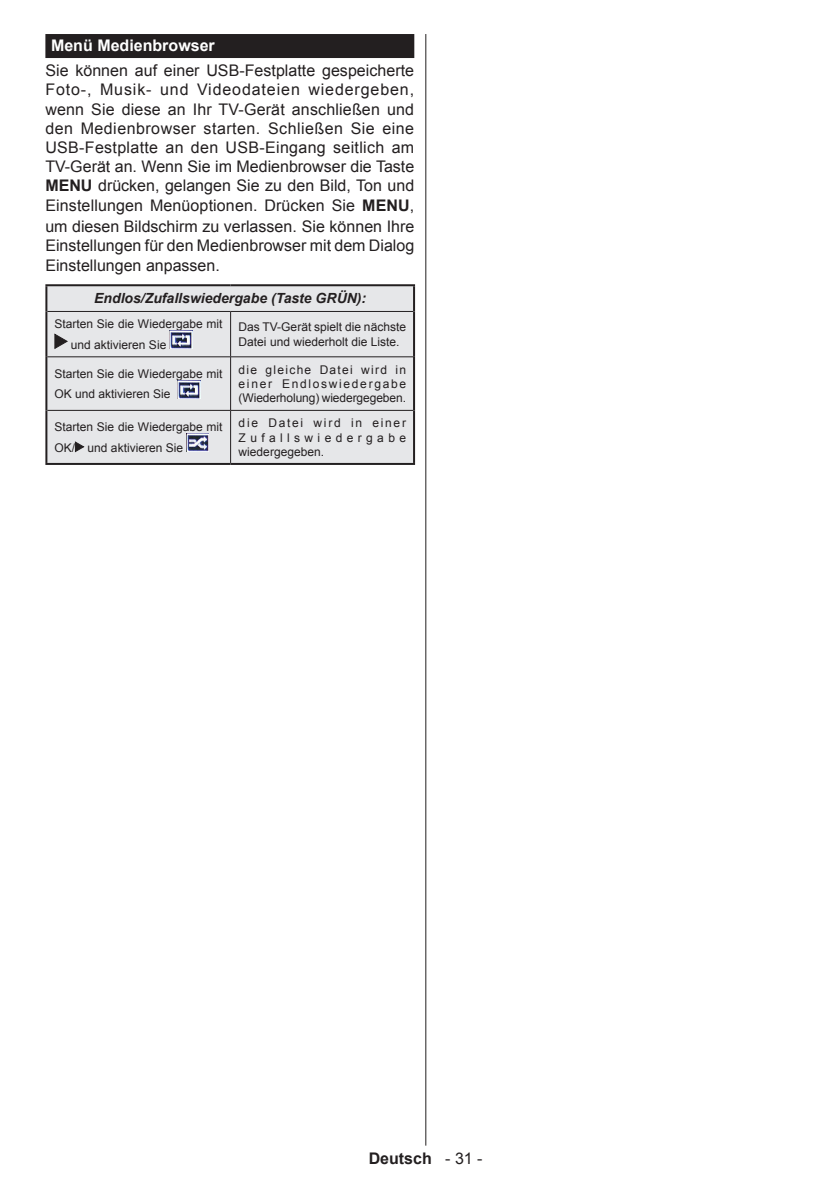
<style>
.page{position:relative;width:840px;height:1191px;background:#fff}
.page>*{position:absolute;margin:0;border:0;box-sizing:border-box;transform-origin:0 0}
.Body_text{font:16px/19.2px "Arial";color:#231f20;text-align:justify}
.Heading_Siyah{font:700 16px "Arial";color:#fff}
.t1{font:700 16px "Arial";color:#231f20}
.Body_text-2{font:italic 700 14px "Arial";color:#231f20}
.Body_text-3{font:12px/14.4px "Arial";color:#231f20}
.s1{font-weight:700}
.s2{font-weight:400}
</style>
<div class="page">
<hr style="left:425px;top:34px;width:1px;height:1111px;background:#231f20">
<div style="left:45px;top:34px;width:369px;height:24px;background:#231f20"></div>
<div style="left:47px;top:286px;width:366px;height:177px;background:#e6e7e9"></div>
<hr style="left:45px;top:284px;width:185px;height:2px;background:#231f20">
<hr style="left:45px;top:286px;width:2px;height:25px;background:#231f20">
<hr style="left:230px;top:284px;width:185px;height:2px;background:#231f20">
<hr style="left:413px;top:286px;width:2px;height:25px;background:#231f20">
<hr style="left:45px;top:311px;width:2px;height:46px;background:#231f20">
<hr style="left:413px;top:311px;width:2px;height:46px;background:#231f20">
<hr style="left:45px;top:357px;width:2px;height:53px;background:#231f20">
<hr style="left:413px;top:357px;width:2px;height:53px;background:#231f20">
<hr style="left:45px;top:410px;width:2px;height:53px;background:#231f20">
<hr style="left:413px;top:410px;width:2px;height:53px;background:#231f20">
<hr style="left:47px;top:311px;width:183px;height:1px;background:#231f20">
<hr style="left:230px;top:311px;width:183px;height:1px;background:#231f20">
<hr style="left:230px;top:312px;width:1px;height:44px;background:#231f20">
<hr style="left:47px;top:356px;width:183px;height:1px;background:#231f20">
<hr style="left:230px;top:356px;width:183px;height:1px;background:#231f20">
<hr style="left:230px;top:357px;width:1px;height:53px;background:#231f20">
<hr style="left:47px;top:410px;width:183px;height:1px;background:#231f20">
<hr style="left:230px;top:410px;width:183px;height:1px;background:#231f20">
<hr style="left:230px;top:410px;width:1px;height:53px;background:#231f20">
<hr style="left:45px;top:463px;width:185px;height:2px;background:#231f20">
<hr style="left:230px;top:463px;width:185px;height:2px;background:#231f20">
<svg style="left:55px;top:334px;width:12px;height:14px"></svg>
<img style="left:170px;top:330px;width:22px;height:19px">
<img style="left:177px;top:380px;width:23px;height:18px">
<svg style="left:75px;top:442px;width:8px;height:9px"></svg>
<img style="left:186px;top:433px;width:23px;height:19px">
<p class="Heading_Siyah" style="left:51px;top:35px;width:165px">Menü Medienbrowser</p>
<p class="Body_text" style="left:45px;top:61px;width:370px">Sie können auf einer USB-Festplatte gespeicherte Foto-, Musik- und Videodateien wiedergeben, wenn Sie diese an Ihr TV-Gerät anschließen und den Medienbrowser starten. Schließen Sie eine USB-Festplatte an den USB-Eingang seitlich am TV-Gerät an. Wenn Sie im Medienbrowser die Taste <span class="s1">MENU</span> drücken, gelangen Sie zu den Bild, Ton und Einstellungen Menüoptionen. Drücken Sie <span class="s1">MENU</span>,</p>
<p class="Body_text" style="left:45px;top:217px;width:370px">um diesen Bildschirm zu verlassen. Sie können Ihre Einstellungen für den Medienbrowser mit dem Dialog Einstellungen anpassen.</p>
<p class="Body_text-2" style="left:94px;top:289px;width:273px">Endlos/Zufallswiedergabe (Taste GRÜN):</p>
<p class="Body_text-3" style="left:71px;top:314px;width:153px;line-height:20.6px;text-indent:-16px">Starten Sie die Wiedergabe mit und aktivieren Sie</p>
<p class="Body_text-3" style="left:238px;top:320px;width:169px">Das TV-Gerät spielt die nächste<br>Datei und wiederholt die Liste.</p>
<p class="Body_text-3" style="left:54px;top:363px;width:169px;line-height:20.6px">Starten Sie die Wiedergabe mit<br>OK und aktivieren Sie</p>
<p class="Body_text-3" style="left:238px;top:362px;width:169px;text-align:justify">die gleiche Datei wird in einer Endloswiedergabe (Wiederholung) wiedergegeben.</p>
<p class="Body_text-3" style="left:54px;top:417px;width:169px;line-height:20.6px">Starten Sie die Wiedergabe mit<br>OK/ und aktivieren Sie</p>
<p class="Body_text-3" style="left:238px;top:416px;width:169px;text-align:justify">die Datei wird in einer Zufallswiedergabe wiedergegeben.</p>
<p class="t1" style="left:368px;top:1148px;width:115px">Deutsch <span class="s2">- 31 -</span></p>
</div>
